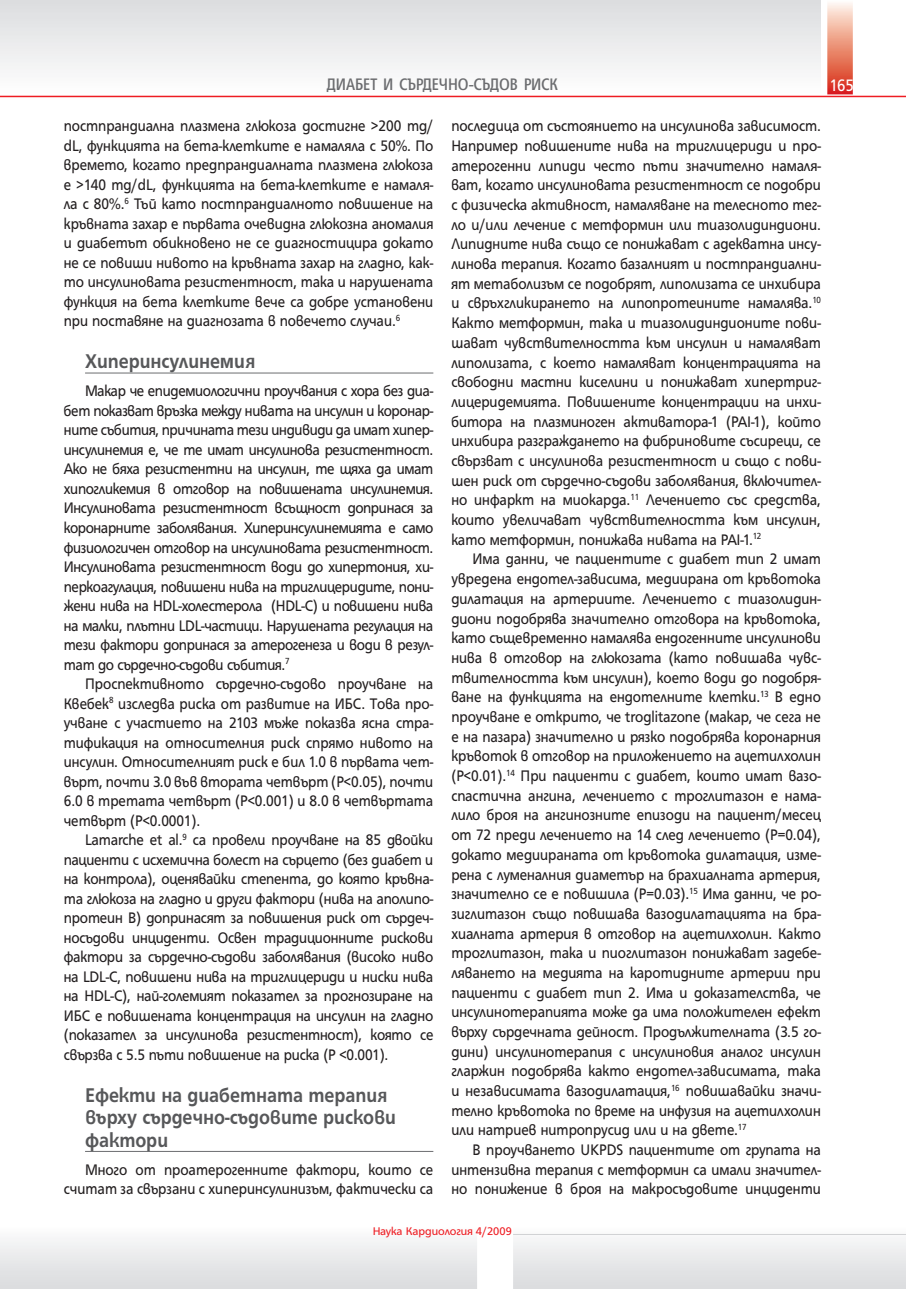
<style>
.page{position:relative;width:906px;height:1289px;background:#fff}
.page>*{position:absolute;margin:0;border:0;box-sizing:border-box;transform-origin:0 0}
.t1{font:700 21.45px/22.5px "HS Grotesk Bg";color:#57585a;scale:.91 1}
.t2{font:condensed 18px "HS Grotesk Bg";color:#6c6d70}
.t3{font:18px "HS Grotesk Bg";color:#fff;scale:.9 1}
.t4{font:16.5px/19.6px "HS Grotesk Bg";color:#231f20;text-align:justify;scale:.9 1}
.t5{font:12px "HS Grotesk Bg";color:#ee1d23}
</style>
<div class="page">
<svg style="left:827px;top:3px;width:26px;height:91px;background:#ea8e7a"></svg>
<div style="left:0;top:1225px;width:906px;height:63px;background:linear-gradient(to bottom,#fdfdfd,#d9dadd)"></div>
<hr style="left:0;top:96px;width:906px;height:1px;background:#ee1d23">
<div style="left:0;top:0;width:821px;height:94px;background:linear-gradient(to bottom,#dbdcde,#fefefe)"></div>
<hr style="left:511px;top:1233px;width:395px;height:1px;background:#d1d2d4">
<div style="left:477px;top:1225px;width:36px;height:63px;background:#fff"></div>
<hr style="left:85px;top:372px;width:348px;height:1px;background:#6c6d70">
<hr style="left:85px;top:1150px;width:348px;height:1px;background:#6c6d70">
<p class="t2" style="left:327px;top:78px;width:232px">ДИАБЕТ И СЪРДЕЧНО-СЪДОВ РИСК</p>
<p class="t4" style="left:451px;top:117px;width:412px">последица от състоянието на инсулинова зависимост.<br>Например повишените нива на триглицериди и про&shy;атерогенни липиди често пъти значително намаля&shy;ват, когато инсулиновата резистентност се подобри с физическа активност, намаляване на телесното тег&shy;ло и/или лечение с метформин или тиазолидиндиони.<br>Липидните нива също се понижават с адекватна инсу&shy;линова терапия. Когато базалният и постпрандиални&shy;ят метаболизъм се подобрят, липолизата се инхибира и свръхгликирането на липопротеините намалява.<sup>10<br></sup>Както метформин, така и тиазолидиндионите пови&shy;шават чувствителността към инсулин и намаляват липолизата, с което намаляват концентрацията на свободни мастни киселини и понижават хипертриг&shy;лицеридемията. Повишените концентрации на инхи&shy;битора на плазминоген активатора-1 (PAI-1), който инхибира разграждането на фибриновите съсиреци, се свързват с инсулинова резистентност и също с пови&shy;шен риск от сърдечно-съдови заболявания, включител&shy;но инфаркт на миокарда.<sup>11</sup> Лечението със средства, които увеличават чувствителността към инсулин, като метформин, понижава нивата на PAI-1.<sup>12</sup></p>
<p class="t4" style="left:451px;top:550px;width:412px;text-indent:21px">Има данни, че пациентите с диабет тип 2 имат увредена ендотел-зависима, медиирана от кръвотока дилатация на артериите. Лечението с тиазолидин&shy;диони подобрява значително отговора на кръвотока, като същевременно намалява ендогенните инсулинови нива в отговор на глюкозата (като повишава чувс&shy;твителността към инсулин), което води до подобря&shy;ване на функцията на ендотелните клетки.<sup>13</sup> В едно проучване е открито, че troglitazone (макар, че сега не е на пазара) значително и рязко подобрява коронарния кръвоток в отговор на приложението на ацетилхолин (Р&lt;0.01).<sup>14</sup> При пациенти с диабет, които имат вазо&shy;спастична ангина, лечението с троглитазон е нама&shy;лило броя на ангинозните епизоди на пациент/месец от 72 преди лечението на 14 след лечението (Р=0.04), докато медиираната от кръвотока дилатация, изме&shy;рена с луменалния диаметър на брахиалната артерия, значително се е повишила (Р=0.03).<sup>15</sup> Има данни, че ро&shy;зиглитазон също повишава вазодилатацията на бра&shy;хиалната артерия в отговор на ацетилхолин. Както троглитазон, така и пиоглитазон понижават задебе&shy;ляването на медията на каротидните артерии при пациенти с диабет тип 2. Има и доказателства, че инсулинотерапията може да има положителен ефект върху сърдечната дейност. Продължителната (3.5 го&shy;дини) инсулинотерапия с инсулиновия аналог инсулин гларжин подобрява както ендотел-зависимата, така и независимата вазодилатация,<sup>16</sup> повишавайки значи&shy;телно кръвотока по време на инфузия на ацетилхолин или натриев нитропрусид или и на двете.<sup>17</sup></p>
<p class="t4" style="left:451px;top:1141px;width:412px;text-indent:21px">В проучването UKPDS пациентите от групата на интензивна терапия с метформин са имали значител&shy;но понижение в броя на макросъдовите инциденти</p>
<p class="t4" style="left:64px;top:117px;width:412px">постпрандиална плазмена глюкоза достигне &gt;200 mg/ dL, функцията на бета-клетките е намаляла с 50%. По времето, когато предпрандиалната плазмена глюкоза е &gt;140 mg/dL, функцията на бета-клетките е намаля&shy;ла с 80%.<sup>6</sup> Тъй като постпрандиалното повишение на кръвната захар е първата очевидна глюкозна аномалия и диабетът обикновено не се диагностицира докато не се повиши нивото на кръвната захар на гладно, как&shy;то инсулиновата резистентност, така и нарушената функция на бета клетките вече са добре установени при поставяне на диагнозата в повечето случаи.<sup>6</sup></p>
<h1 class="t1" style="left:85px;top:351px;width:189px">Хиперинсулинемия</h1>
<p class="t4" style="left:64px;top:382px;width:412px;text-indent:21px">Макар че епидемиологични проучвания с хора без диа&shy;бет показват връзка между нивата на инсулин и коронар&shy;ните събития, причината тези индивиди да имат хипер&shy;инсулинемия е, че те имат инсулинова резистентност.<br>Ако не бяха резистентни на инсулин, те щяха да имат хипогликемия в отговор на повишената инсулинемия.<br>Инсулиновата резистентност всъщност допринася за коронарните заболявания. Хиперинсулинемията е само физиологичен отговор на инсулиновата резистентност.<br>Инсулиновата резистентност води до хипертония, хи&shy;перкоагулация, повишени нива на триглицеридите, пони&shy;жени нива на HDL-холестерола (HDL-C) и повишени нива на малки, плътни LDL-частици. Нарушената регулация на тези фактори допринася за атерогенеза и води в резул&shy;тат до сърдечно-съдови събития.<sup>7</sup></p>
<p class="t4" style="left:64px;top:675px;width:412px;text-indent:21px">Проспективното сърдечно-съдово проучване на Квебек<sup>8</sup> изследва риска от развитие на ИБС. Това про&shy;учване с участието на 2103 мъже показва ясна стра&shy;тификация на относителния риск спрямо нивото на инсулин. Относителният риск е бил 1.0 в първата чет&shy;върт, почти 3.0 във втората четвърт (Р&lt;0.05), почти 6.0 в третата четвърт (Р&lt;0.001) и 8.0 в четвъртата четвърт (Р&lt;0.0001).</p>
<p class="t4" style="left:64px;top:831px;width:412px;text-indent:21px">Lamarche et al.<sup>9</sup> са провели проучване на 85 двойки пациенти с исхемична болест на сърцето (без диабет и на контрола), оценявайки степента, до която кръвна&shy;та глюкоза на гладно и други фактори (нива на аполипо&shy;протеин B) допринасят за повишения риск от сърдеч&shy;носъдови инциденти. Освен традиционните рискови фактори за сърдечно-съдови заболявания (високо ниво на LDL-C, повишени нива на триглицериди и ниски нива на HDL-C), най-големият показател за прогнозиране на ИБС е повишената концентрация на инсулин на гладно (показател за инсулинова резистентност), която се свързва с 5.5 пъти повишение на риска (P &lt;0.001).</p>
<h1 class="t1" style="left:85px;top:1084px;width:343px">Ефекти на диабетната терапия върху сърдечно-съдовите рискови фактори</h1>
<p class="t4" style="left:64px;top:1160px;width:412px;text-align:right">Много от проатерогенните фактори, които се считат за свързани с хиперинсулинизъм, фактически са</p>
<p class="t3" style="left:829px;top:78px;width:29px">165</p>
<p class="t5" style="left:373px;top:1226px;width:141px">Наука Кардиология 4/2009</p>
</div>
